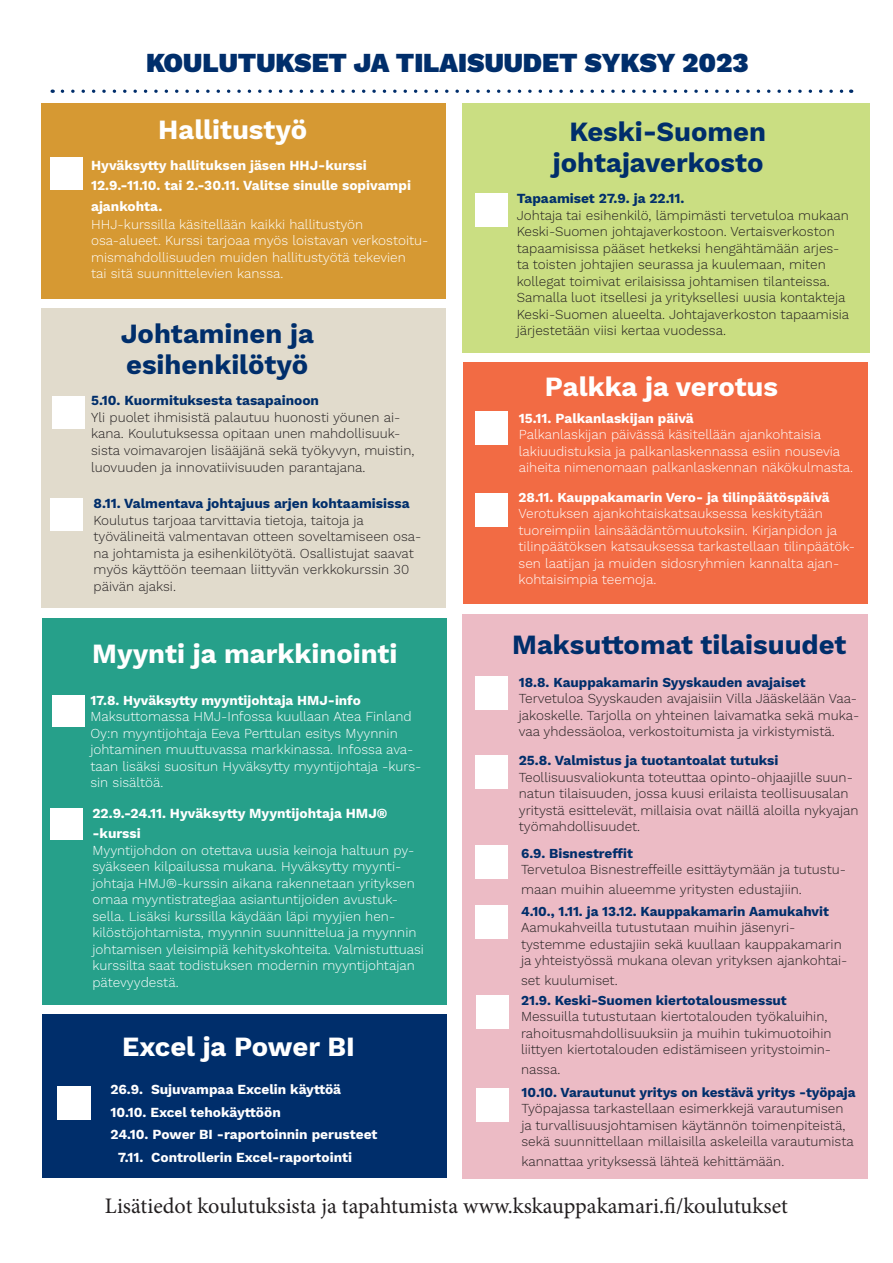
<style>
.page{position:relative;width:893px;height:1263px;background:#fff}
.page>*{position:absolute;margin:0;border:0;box-sizing:border-box;transform-origin:0 0}
.Sisluettelo_iso_otsikko{font:700 27.3px/30.8px "Work Sans";color:#002e6b;text-align:right}
.Sisluettelo_iso_otsikko-2{font:700 27.3px "Work Sans";color:#fff}
.headertunniste_sininen{font:900 27px "Work Sans";color:#002e6b}
.t1{font:22.2px "Minion Pro";color:#231f20}
.leipis{font:700 13.65px/20.5px "Work Sans";color:#fff}
.leipis-2{font:700 13.65px "Work Sans";color:#002e6b}
.leipis-3{font:300 13.5px/16.5px "Work Sans";color:#231f20}
.leipis-4{font:300 13.5px/16.5px "Work Sans";color:#fff}
.s1{font-weight:700}
.s2{font-weight:700;color:#002e6b}
</style>
<div class="page">
<svg style="left:62px;top:90px;width:790px;height:3px"></svg>
<div style="left:41px;top:103px;width:405px;height:196px;background:#d69933"></div>
<div style="left:51px;top:157px;width:32px;height:33px;background:#fff"></div>
<div style="left:462px;top:614px;width:406px;height:565px;background:#ecbbc5"></div>
<div style="left:43px;top:1014px;width:404px;height:164px;background:#002e6b"></div>
<div style="left:58px;top:1086px;width:33px;height:33px;background:#fff"></div>
<div style="left:477px;top:1088px;width:32px;height:33px;background:#fff"></div>
<div style="left:462px;top:103px;width:407px;height:250px;background:#cade82"></div>
<div style="left:475px;top:193px;width:33px;height:34px;background:#fff"></div>
<div style="left:42px;top:618px;width:404px;height:387px;background:#26a08a"></div>
<div style="left:52px;top:696px;width:33px;height:31px;background:#fff"></div>
<div style="left:41px;top:308px;width:405px;height:300px;background:#e1dbcc"></div>
<div style="left:463px;top:362px;width:405px;height:242px;background:#f26b44"></div>
<div style="left:52px;top:397px;width:33px;height:32px;background:#fff"></div>
<div style="left:51px;top:499px;width:32px;height:32px;background:#fff"></div>
<div style="left:51px;top:808px;width:32px;height:31px;background:#fff"></div>
<div style="left:475px;top:411px;width:33px;height:33px;background:#fff"></div>
<div style="left:475px;top:493px;width:33px;height:33px;background:#fff"></div>
<div style="left:475px;top:676px;width:33px;height:33px;background:#fff"></div>
<div style="left:476px;top:755px;width:32px;height:34px;background:#fff"></div>
<div style="left:476px;top:845px;width:32px;height:33px;background:#fff"></div>
<div style="left:475px;top:905px;width:33px;height:34px;background:#fff"></div>
<div style="left:477px;top:995px;width:32px;height:33px;background:#fff"></div>
<p class="headertunniste_sininen" style="left:146px;top:47px;width:604px">KOULUTUKSET JA TILAISUUDET SYKSY 2023</p>
<p class="Sisluettelo_iso_otsikko-2" style="left:158px;top:114px;width:150px">Hallitustyö</p>
<p class="leipis" style="left:91px;top:156px;width:277px">Hyväksytty hallituksen jäsen HHJ-kurssi</p>
<p class="leipis" style="left:91px;top:176px;width:321px">12.9.-11.10. tai 2.-30.11. Valitse sinulle sopivampi ajankohta.</p>
<p class="leipis-4" style="left:91px;top:217px;width:274px">HHJ-kurssilla käsitellään kaikki hallitustyön</p>
<p class="leipis-4" style="left:91px;top:233px;width:339px">osa-alueet. Kurssi tarjoaa myös loistavan verkostoitu&shy;mismahdollisuuden muiden hallitustyötä tekevien</p>
<p class="leipis-4" style="left:91px;top:266px;width:194px">tai sitä suunnittelevien kanssa.</p>
<p class="Sisluettelo_iso_otsikko" style="left:121px;top:320px;width:195px">Johtaminen ja</p>
<p class="Sisluettelo_iso_otsikko" style="left:126px;top:350px;width:183px">esihenkilötyö</p>
<p class="leipis-2" style="left:91px;top:393px;width:229px">5.10. Kuormituksesta tasapainoon</p>
<p class="leipis-3" style="left:91px;top:409px;width:325px">Yli puolet ihmisistä palautuu huonosti yöunen ai&shy;kana. Koulutuksessa opitaan unen mahdollisuuk&shy;sista voimavarojen lisääjänä sekä työkyvyn, muistin, luovuuden ja innovatiivisuuden parantajana.</p>
<p class="leipis-2" style="left:94px;top:495px;width:318px">8.11. Valmentava johtajuus arjen kohtaamisissa</p>
<p class="leipis-3" style="left:94px;top:512px;width:329px">Koulutus tarjoaa tarvittavia tietoja, taitoja ja työvälineitä valmentavan otteen soveltamiseen osa&shy;na johtamista ja esihenkilötyötä. Osallistujat saavat myös käyttöön teemaan liittyvän verkkokurssin 30 päivän ajaksi.</p>
<p class="Sisluettelo_iso_otsikko-2" style="left:92px;top:638px;width:307px">Myynti ja markkinointi</p>
<p class="leipis-4" style="left:90px;top:692px;width:333px"><span class="s1">17.8. Hyväksytty myyntijohtaja HMJ-info </span>Maksuttomassa HMJ-Infossa kuullaan Atea Finland Oy:n myyntijohtaja Eeva Perttulan esitys Myynnin johtaminen muuttuvassa markkinassa. Infossa ava&shy;taan lisäksi suositun Hyväksytty myyntijohtaja -kurs&shy;sin sisältöä.</p>
<p class="leipis" style="left:92px;top:803px;width:296px">22.9.-24.11. Hyväksytty Myyntijohtaja HMJ® -kurssi</p>
<p class="leipis-4" style="left:92px;top:842px;width:333px">Myyntijohdon on otettava uusia keinoja haltuun py&shy;syäkseen kilpailussa mukana. Hyväksytty myynti&shy;johtaja HMJ®-kurssin aikana rakennetaan yrityksen omaa myyntistrategiaa asiantuntijoiden avustuk&shy;sella. Lisäksi kurssilla käydään läpi myyjien hen&shy;kilöstöjohtamista, myynnin suunnittelua ja myynnin johtamisen yleisimpiä kehityskohteita. Valmistuttuasi kurssilta saat todistuksen modernin myyntijohtajan pätevyydestä.</p>
<p class="Sisluettelo_iso_otsikko-2" style="left:122px;top:1031px;width:234px">Excel ja Power BI</p>
<p class="leipis" style="left:110px;top:1080px;width:232px">26.9. Sujuvampaa Excelin käyttöä</p>
<p class="leipis" style="left:110px;top:1102px;width:172px">10.10. Excel tehokäyttöön</p>
<p class="leipis" style="left:110px;top:1125px;width:269px">24.10. Power BI -raportoinnin perusteet</p>
<p class="leipis" style="left:118px;top:1147px;width:236px">7.11. Controllerin Excel-raportointi</p>
<p class="Sisluettelo_iso_otsikko" style="left:553px;top:118px;width:215px">Keski-Suomen johtajaverkosto</p>
<p class="leipis-2" style="left:517px;top:191px;width:169px">Tapaamiset 27.9. ja 22.11.</p>
<p class="leipis-3" style="left:517px;top:207px;width:334px">Johtaja tai esihenkilö, lämpimästi tervetuloa mukaan Keski-Suomen johtajaverkostoon. Vertaisverkoston tapaamisissa pääset hetkeksi hengähtämään arjes&shy;ta toisten johtajien seurassa ja kuulemaan, miten kollegat toimivat erilaisissa johtamisen tilanteissa.<br>Samalla luot itsellesi ja yrityksellesi uusia kontakteja Keski-Suomen alueelta. Johtajaverkoston tapaamisia järjestetään viisi kertaa vuodessa.</p>
<p class="Sisluettelo_iso_otsikko-2" style="left:545px;top:370px;width:235px">Palkka ja verotus</p>
<p class="leipis" style="left:519px;top:408px;width:176px">15.11. Palkanlaskijan päivä</p>
<p class="leipis-4" style="left:519px;top:427px;width:336px">Palkanlaskijan päivässä käsitellään ajankohtaisia lakiuudistuksia ja palkanlaskennassa esiin nousevia aiheita nimenomaan palkanlaskennan näkökulmasta.</p>
<p class="leipis-4" style="left:518px;top:489px;width:338px"><span class="s1">28.11. Kauppakamarin Vero- ja tilinpäätöspäivä </span>Verotuksen ajankohtaiskatsauksessa keskitytään tuoreimpiin lainsäädäntömuutoksiin. Kirjanpidon ja tilinpäätöksen katsauksessa tarkastellaan tilinpäätök&shy;sen laatijan ja muiden sidosryhmien kannalta ajan&shy;kohtaisimpia teemoja.</p>
<p class="Sisluettelo_iso_otsikko" style="left:512px;top:630px;width:336px">Maksuttomat tilaisuudet</p>
<p class="leipis-3" style="left:519px;top:675px;width:342px"><span class="s2">18.8. Kauppakamarin Syyskauden avajaiset </span>Tervetuloa Syyskauden avajaisiin Villa Jääskelään Vaa&shy;jakoskelle. Tarjolla on yhteinen laivamatka sekä muka&shy;vaa yhdessäoloa, verkostoitumista ja virkistymistä.</p>
<p class="leipis-2" style="left:519px;top:753px;width:261px">25.8. Valmistus ja tuotantoalat tutuksi</p>
<p class="leipis-3" style="left:519px;top:769px;width:341px">Teollisuusvaliokunta toteuttaa opinto-ohjaajille suun&shy;natun tilaisuuden, jossa kuusi erilaista teollisuusalan yritystä esittelevät, millaisia ovat näillä aloilla nykyajan työmahdollisuudet.</p>
<p class="leipis-3" style="left:521px;top:845px;width:326px"><span class="s2">6.9. Bisnestreffit<br></span>Tervetuloa Bisnestreffeille esittäytymään ja tutustu-</p>
<p class="leipis-3" style="left:521px;top:881px;width:282px">maan muihin alueemme yritysten edustajiin.</p>
<p class="leipis-3" style="left:521px;top:903px;width:328px"><span class="s2">4.10., 1.11. ja 13.12. Kauppakamarin Aamukahvit </span>Aamukahveilla tutustutaan muihin jäsenyri&shy;tystemme edustajiin sekä kuullaan kauppakamarin ja yhteistyössä mukana olevan yrityksen ajankohtai-</p>
<p class="leipis-3" style="left:521px;top:972px;width:98px">set kuulumiset.</p>
<p class="leipis-3" style="left:521px;top:992px;width:312px"><span class="s2">21.9. Keski-Suomen kiertotalousmessut </span>Messuilla tutustutaan kiertotalouden työkaluihin, rahoitusmahdollisuuksiin ja muihin tukimuotoihin liittyen kiertotalouden edistämiseen yritystoimin-</p>
<p class="leipis-3" style="left:521px;top:1061px;width:41px">nassa.</p>
<p class="leipis-3" style="left:521px;top:1084px;width:336px"><span class="s2">10.10. Varautunut yritys on kestävä yritys -työpaja </span>Työpajassa tarkastellaan esimerkkejä varautumisen ja turvallisuusjohtamisen käytännön toimenpiteistä, sekä suunnittellaan millaisilla askeleilla varautumista</p>
<p class="leipis-3" style="left:521px;top:1153px;width:264px">kannattaa yrityksessä lähteä kehittämään.</p>
<p class="t1" style="left:105px;top:1191px;width:684px">Lisätiedot koulutuksista ja tapahtumista www.kskauppakamari.fi/koulutukset</p>
</div>
